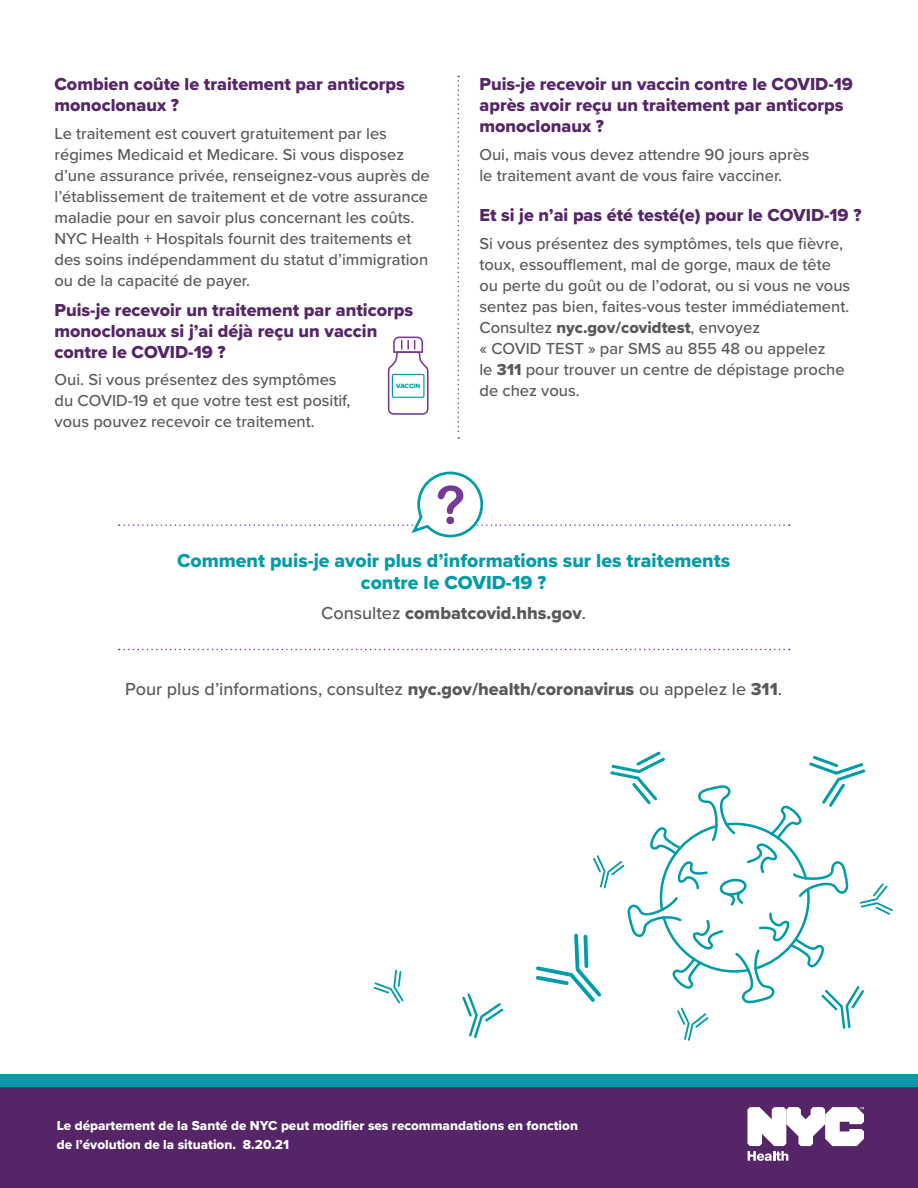
<style>
.page{position:relative;width:918px;height:1188px;background:#fff}
.page>*{position:absolute;margin:0;border:0;box-sizing:border-box;transform-origin:0 0}
.bullet{font:52.5px "Arial Rounded MT Bold";color:#753a96}
.bullet-2{font:19.5px/22.5px "Proxima Nova Extrabld";color:#009ca8;text-align:center}
.bullet-3{font:18px/21px "Proxima Nova Extrabld";color:#552568}
.bullet-4{font:500 18px "Proxima Nova";color:#58595b}
.bullet-5{font:18px "Proxima Nova Extrabld";color:#58595b}
.bullet-6{font:500 16.5px/21px "Proxima Nova";color:#58595b}
.bullet-7{font:13.5px/19.5px "Proxima Nova Extrabld";color:#fff}
.bullet-8{font:6.45px "Proxima Nova Extrabld";color:#009ca8}
.s1{font-family:"Proxima Nova Extrabld";font-weight:400}
.s2{font-family:"Proxima Nova";font-weight:500}
</style>
<div class="page">
<div style="left:0;top:1074px;width:918px;height:114px;background:#009ca8"></div>
<div style="left:0;top:1088px;width:918px;height:100px;background:#552568"></div>
<svg style="left:462px;top:993px;width:41px;height:45px"></svg>
<svg style="left:536px;top:751px;width:357px;height:290px"></svg>
<svg style="left:374px;top:970px;width:30px;height:33px"></svg>
<svg style="left:747px;top:1107px;width:117px;height:54px"></svg>
<svg style="left:119px;top:649px;width:671px;height:1px"></svg>
<svg style="left:387px;top:336px;width:42px;height:79px"></svg>
<svg style="left:119px;top:471px;width:671px;height:67px"></svg>
<svg style="left:458px;top:76px;width:1px;height:363px"></svg>
<p class="bullet-3" style="left:55px;top:73px;width:352px">Combien coûte le traitement par anticorps monoclonaux ?</p>
<p class="bullet-6" style="left:55px;top:122px;width:377px">Le traitement est couvert gratuitement par les régimes Medicaid et Medicare. Si vous disposez d’une assurance privée, renseignez-vous auprès de l’établissement de traitement et de votre assurance maladie pour en savoir plus concernant les coûts.<br>NYC Health + Hospitals fournit des traitements et des soins indépendamment du statut d’immigration ou de la capacité de payer.</p>
<p class="bullet-3" style="left:55px;top:299px;width:360px">Puis-je recevoir un traitement par anticorps monoclonaux si j’ai déjà reçu un vaccin contre le COVID-19 ?</p>
<p class="bullet-6" style="left:55px;top:369px;width:297px">Oui. Si vous présentez des symptômes du COVID-19 et que votre test est positif, vous pouvez recevoir ce traitement.</p>
<p class="bullet-8" style="left:396px;top:381px;width:26px">VACCIN</p>
<p class="bullet-3" style="left:479px;top:73px;width:375px">Puis-je recevoir un vaccin contre le COVID-19 après avoir reçu un traitement par anticorps monoclonaux ?</p>
<p class="bullet-6" style="left:479px;top:143px;width:332px">Oui, mais vous devez attendre 90 jours après le traitement avant de vous faire vacciner.</p>
<p class="bullet-3" style="left:479px;top:204px;width:384px">Et si je n’ai pas été testé(e) pour le COVID-19 ?</p>
<p class="bullet-6" style="left:479px;top:232px;width:372px">Si vous présentez des symptômes, tels que fièvre, toux, essoufflement, mal de gorge, maux de tête ou perte du goût ou de l’odorat, ou si vous ne vous sentez pas bien, faites-vous tester immédiatement.<br>Consultez <span class="s1">nyc.gov/covidtest</span>, envoyez<br>« COVID TEST » par SMS au 855 48 ou appelez<br>le <span class="s1">311</span> pour trouver un centre de dépistage proche de chez vous.</p>
<p class="bullet" style="left:435px;top:474px;width:32px">?</p>
<p class="bullet-2" style="left:177px;top:549px;width:555px">Comment puis-je avoir plus d’informations sur les traitements contre le COVID-19 ?</p>
<p class="bullet-5" style="left:321px;top:599px;width:266px"><span class="s2">Consultez</span> combatcovid.hhs.gov<span class="s2">.</span></p>
<p class="bullet-4" style="left:125px;top:675px;width:658px">Pour plus d’informations, consultez <span class="s1">nyc.gov/health/coronavirus</span> ou appelez le <span class="s1">311</span>.</p>
<p class="bullet-7" style="left:57px;top:1115px;width:523px">Le département de la Santé de NYC peut modifier ses recommandations en fonction de l’évolution de la situation. 8.20.21</p>
</div>
